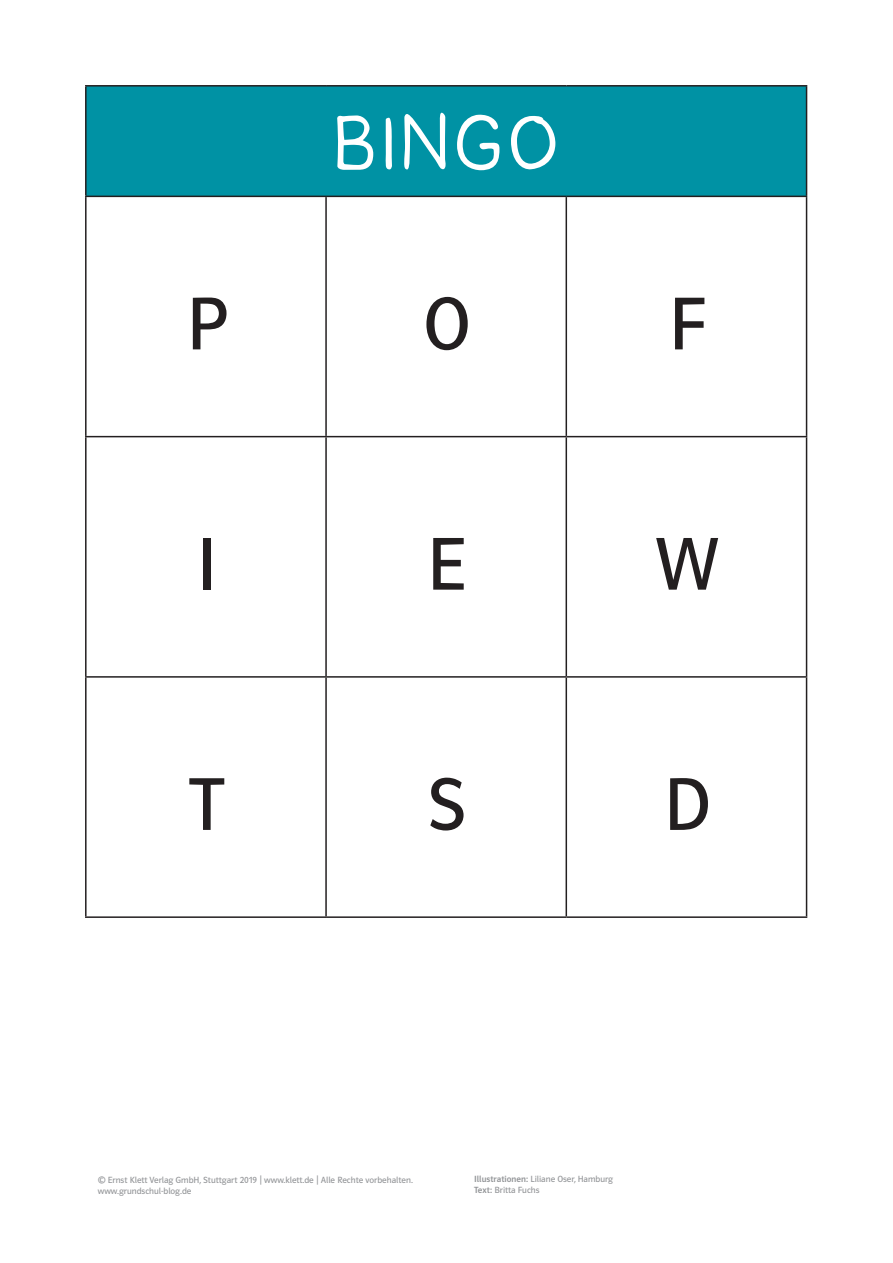
<style>
.page{position:relative;width:893px;height:1263px;background:#fff}
.page>*{position:absolute;margin:0;border:0;box-sizing:border-box;transform-origin:0 0}
.t1{font:81px "Grundschrift GSV";letter-spacing:.08em;color:#fff}
.t2{font:75px "Polo GSV Buch";color:#231f20}
.t3{font:9px/10.8px "Polo CEF";color:#939598}
.s1{font-weight:500}
</style>
<div class="page">
<div style="left:86px;top:86px;width:720px;height:110px;background:#0092a4"></div>
<hr style="left:85px;top:85px;width:241px;height:2px;background:#231f20">
<hr style="left:85px;top:87px;width:2px;height:109px;background:#231f20">
<hr style="left:326px;top:85px;width:240px;height:2px;background:#231f20">
<hr style="left:566px;top:85px;width:241px;height:2px;background:#231f20">
<hr style="left:806px;top:87px;width:1px;height:109px;background:#231f20">
<hr style="left:85px;top:196px;width:241px;height:1px;background:#231f20">
<hr style="left:85px;top:197px;width:2px;height:239px;background:#231f20">
<hr style="left:326px;top:196px;width:240px;height:1px;background:#231f20">
<hr style="left:325px;top:197px;width:2px;height:239px;background:#231f20">
<hr style="left:566px;top:196px;width:241px;height:1px;background:#231f20">
<hr style="left:566px;top:197px;width:1px;height:239px;background:#231f20">
<hr style="left:806px;top:197px;width:1px;height:239px;background:#231f20">
<hr style="left:85px;top:436px;width:241px;height:1px;background:#231f20">
<hr style="left:85px;top:437px;width:2px;height:239px;background:#231f20">
<hr style="left:326px;top:436px;width:240px;height:1px;background:#231f20">
<hr style="left:325px;top:437px;width:2px;height:239px;background:#231f20">
<hr style="left:566px;top:436px;width:241px;height:1px;background:#231f20">
<hr style="left:566px;top:437px;width:1px;height:239px;background:#231f20">
<hr style="left:806px;top:437px;width:1px;height:239px;background:#231f20">
<hr style="left:85px;top:676px;width:241px;height:2px;background:#231f20">
<hr style="left:85px;top:678px;width:2px;height:238px;background:#231f20">
<hr style="left:326px;top:676px;width:240px;height:2px;background:#231f20">
<hr style="left:325px;top:678px;width:2px;height:238px;background:#231f20">
<hr style="left:566px;top:676px;width:241px;height:2px;background:#231f20">
<hr style="left:566px;top:678px;width:1px;height:238px;background:#231f20">
<hr style="left:806px;top:678px;width:1px;height:238px;background:#231f20">
<hr style="left:85px;top:916px;width:241px;height:2px;background:#231f20">
<hr style="left:326px;top:916px;width:240px;height:2px;background:#231f20">
<hr style="left:566px;top:916px;width:241px;height:2px;background:#231f20">
<h1 class="t1" style="left:334px;top:98px;width:226px">BINGO</h1>
<h2 class="t2" style="left:185px;top:284px;width:43px">P</h2>
<h2 class="t2" style="left:423px;top:284px;width:49px">O</h2>
<h2 class="t2" style="left:668px;top:284px;width:38px">F</h2>
<h2 class="t2" style="left:195px;top:524px;width:23px">I</h2>
<h2 class="t2" style="left:426px;top:524px;width:41px">E</h2>
<h2 class="t2" style="left:654px;top:524px;width:65px">W</h2>
<h2 class="t2" style="left:189px;top:764px;width:35px">T</h2>
<h2 class="t2" style="left:426px;top:764px;width:41px">S</h2>
<h2 class="t2" style="left:663px;top:764px;width:49px">D</h2>
<p class="t3" style="left:98px;top:1174px;width:317px">© Ernst Klett Verlag GmbH, Stuttgart 2019 | www.klett.de | Alle Rechte vorbehalten. www.grundschul-blog.de</p>
<p class="t3" style="left:474px;top:1174px;width:140px"><span class="s1">Illustrationen:</span> Liliane Oser, Hamburg<br><span class="s1">Text:</span> Britta Fuchs</p>
</div>
